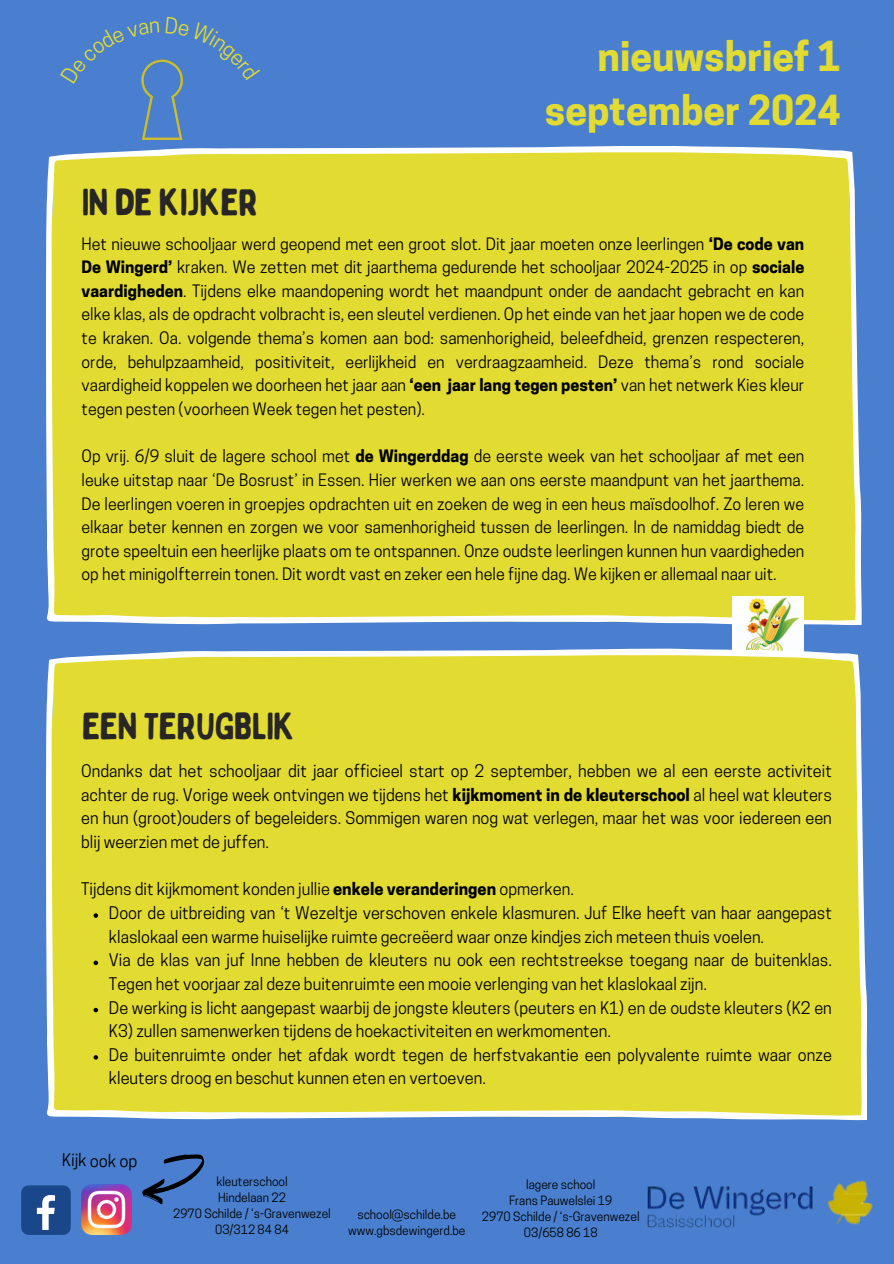
<style>
.page{position:relative;width:894px;height:1264px;background:#fff}
.page>*{position:absolute;margin:0;border:0;box-sizing:border-box;transform-origin:0 0}
.t1{font:700 38.85px/54px "Cooper Hewitt";color:#e2db32;text-align:right}
.t2{font:37.5px "Bobby Jones Soft";letter-spacing:-.025em;color:#282625}
.t3{font:37.35px "Bobby Jones Soft";letter-spacing:-.025em;color:#282625}
.t4{font:16.5px "Cooper Hewitt";color:#000}
.t5{font:16.35px/23.7px "Cooper Hewitt";color:#000;text-align:justify}
.t6{font:16.05px/23.7px "Cooper Hewitt";color:#000;text-align:justify}
.t7{font:12px/16px "Cooper Hewitt";color:#000;text-align:center}
.s1{font-weight:700}
</style>
<div class="page">
<div style="left:0;top:0;width:893px;height:1263px;background:#497fce"></div>
<div style="left:46px;top:146px;width:815px;height:479px;background:#e2db32"></div>
<div style="left:21px;top:1185px;width:50px;height:49px;background:#1a4789;border-radius:8px"></div>
<svg style="left:37px;top:1195px;width:18px;height:34px"></svg>
<img style="left:82px;top:1184px;width:49px;height:50px">
<svg style="left:142px;top:1154px;width:63px;height:51px"></svg>
<img style="left:647px;top:1180px;width:226px;height:48px">
<img style="left:141px;top:59px;width:41px;height:81px">
<img style="left:732px;top:596px;width:71px;height:52px">
<div style="left:46px;top:648px;width:820px;height:472px;background:#e2db32"></div>
<svg style="left:93px;top:913px;width:5px;height:4px"></svg>
<svg style="left:93px;top:960px;width:5px;height:5px"></svg>
<svg style="left:93px;top:1007px;width:5px;height:5px"></svg>
<svg style="left:93px;top:1055px;width:5px;height:4px"></svg>
<svg style="left:141px;top:59px;width:18px;height:24px"></svg>
<svg style="left:165px;top:59px;width:18px;height:21px"></svg>
<h3 class="t1" style="left:544px;top:35px;width:297px">nieuwsbrief 1 september 2024</h3>
<h3 class="t3" style="left:82px;top:179px;width:178px">IN DE KIJKER</h3>
<p class="t6" style="left:81px;top:234px;width:724px">Het nieuwe schooljaar werd geopend met een groot slot. Dit jaar moeten onze leerlingen <span class="s1">‘De code van De Wingerd’</span> kraken. We zetten met dit jaarthema gedurende het schooljaar 2024-2025 in op <span class="s1">sociale vaardigheden</span>. Tijdens elke maandopening wordt het maandpunt onder de aandacht gebracht en kan elke klas, als de opdracht volbracht is, een sleutel verdienen. Op het einde van het jaar hopen we de code te kraken. Oa. volgende thema’s komen aan bod: samenhorigheid, beleefdheid, grenzen respecteren, orde, behulpzaamheid, positiviteit, eerlijkheid en verdraagzaamheid. Deze thema’s rond sociale vaardigheid koppelen we doorheen het jaar aan <span class="s1">‘een jaar lang tegen pesten’</span> van het netwerk Kies kleur tegen pesten (voorheen Week tegen het pesten).</p>
<p class="t6" style="left:81px;top:446px;width:724px">Op vrij. 6/9 sluit de lagere school met <span class="s1">de Wingerddag</span> de eerste week van het schooljaar af met een leuke uitstap naar ‘De Bosrust’ in Essen. Hier werken we aan ons eerste maandpunt van het jaarthema.<br>De leerlingen voeren in groepjes opdrachten uit en zoeken de weg in een heus maïsdoolhof. Zo leren we elkaar beter kennen en zorgen we voor samenhorigheid tussen de leerlingen. In de namiddag biedt de grote speeltuin een heerlijke plaats om te ontspannen. Onze oudste leerlingen kunnen hun vaardigheden op het minigolfterrein tonen. Dit wordt vast en zeker een hele fijne dag. We kijken er allemaal naar uit.</p>
<h2 class="t2" style="left:82px;top:702px;width:214px">EEN TERUGBLIK</h2>
<p class="t5" style="left:81px;top:761px;width:752px">Ondanks dat het schooljaar dit jaar officieel start op 2 september, hebben we al een eerste activiteit achter de rug. Vorige week ontvingen we tijdens het <span class="s1">kijkmoment in de kleuterschool</span> al heel wat kleuters en hun (groot)ouders of begeleiders. Sommigen waren nog wat verlegen, maar het was voor iedereen een blij weerzien met de juffen.</p>
<p class="t5" style="left:109px;top:879px;width:724px;text-align:left;text-indent:-28px">Tijdens dit kijkmoment konden jullie <span class="s1">enkele veranderingen</span> opmerken.<br>Door de uitbreiding van ‘t Wezeltje verschoven enkele klasmuren. Juf Elke heeft van haar aangepast klaslokaal een warme huiselijke ruimte gecreëerd waar onze kindjes zich meteen thuis voelen.<br>Via de klas van juf Inne hebben de kleuters nu ook een rechtstreekse toegang naar de buitenklas.<br>Tegen het voorjaar zal deze buitenruimte een mooie verlenging van het klaslokaal zijn.<br>De werking is licht aangepast waarbij de jongste kleuters (peuters en K1) en de oudste kleuters (K2 en K3) zullen samenwerken tijdens de hoekactiviteiten en werkmomenten.<br>De buitenruimte onder het afdak wordt tegen de herfstvakantie een polyvalente ruimte waar onze kleuters droog en beschut kunnen eten en vertoeven.</p>
<h5 class="t4" style="left:62px;top:1153px;width:77px;rotate:1deg">Kijk ook op</h5>
<p class="t7" style="left:173px;top:1174px;width:159px">kleuterschool<br>Hindelaan 22<br>2970 Schilde / ‘s-Gravenwezel<br>03/312 84 84</p>
<p class="t7" style="left:348px;top:1208px;width:119px">school@schilde.be www.gbsdewingerd.be</p>
<p class="t7" style="left:526px;top:1177px;width:71px">lagere school</p>
<p class="t7" style="left:482px;top:1193px;width:159px">Frans Pauwelslei 19<br>2970 Schilde / ‘s-Gravenwezel<br>03/658 86 18</p>
</div>
